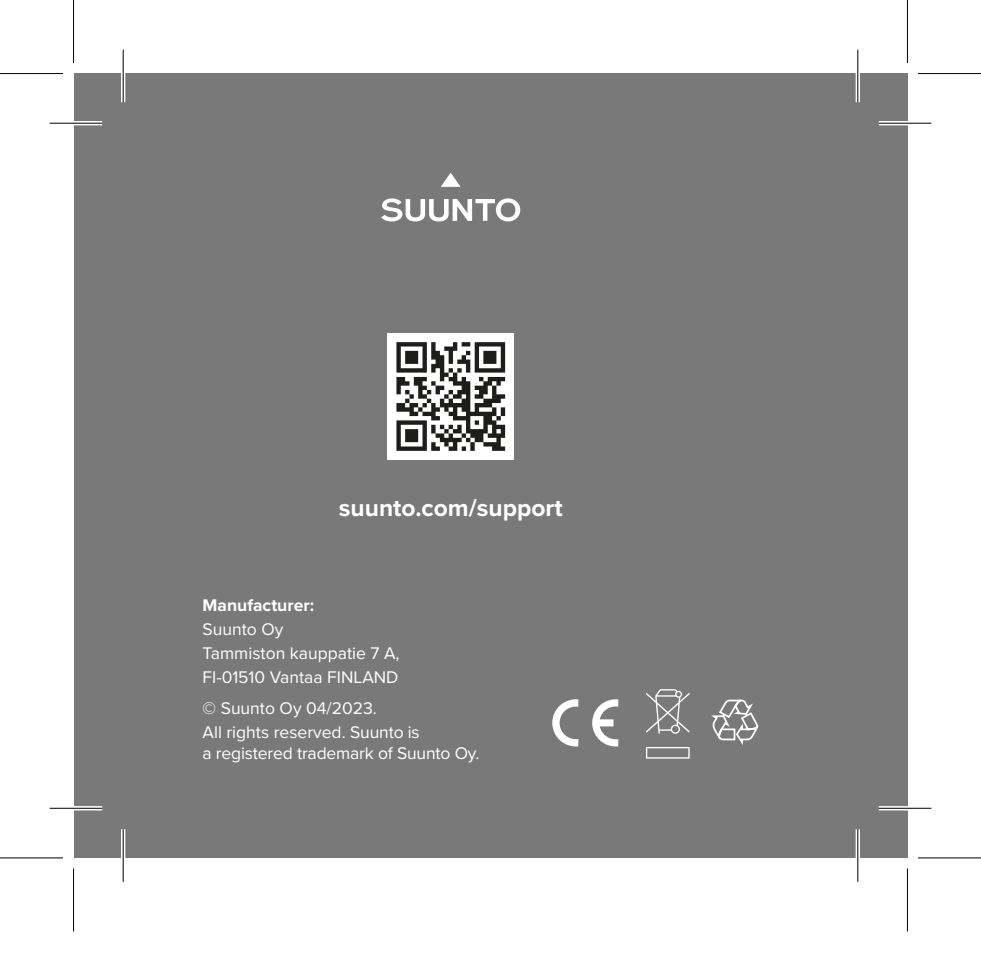
<style>
.page{position:relative;width:981px;height:963px;background:#fff}
.page>*{position:absolute;margin:0;border:0;box-sizing:border-box;transform-origin:0 0}
.Centered_regular_ko{font:700 24.5px "Proxima Nova";color:#fff}
.Paragraph_Style_2{font:17.5px/21px "Proxima Nova";color:#fff}
.Paragraph_Style_2-2{font:700 17.5px "Proxima Nova";color:#fff}
</style>
<div class="page">
<div style="left:74px;top:74px;width:833px;height:783px;background:#7a7979"></div>
<div style="left:388px;top:333px;width:126px;height:126px;background:#fff"></div>
<svg style="left:396px;top:342px;width:109px;height:109px"></svg>
<svg style="left:441px;top:173px;width:19px;height:14px"></svg>
<svg style="left:381px;top:198px;width:139px;height:23px"></svg>
<svg style="left:711px;top:699px;width:47px;height:46px"></svg>
<svg style="left:592px;top:699px;width:26px;height:48px"></svg>
<svg style="left:552px;top:699px;width:26px;height:48px"></svg>
<svg style="left:646px;top:747px;width:43px;height:11px"></svg>
<svg style="left:646px;top:689px;width:43px;height:44px"></svg>
<svg style="left:50px;top:121px;width:52px;height:4px"></svg>
<svg style="left:878px;top:121px;width:53px;height:4px"></svg>
<svg style="left:50px;top:806px;width:52px;height:4px"></svg>
<svg style="left:878px;top:805px;width:53px;height:5px"></svg>
<svg style="left:121px;top:50px;width:4px;height:52px"></svg>
<svg style="left:121px;top:829px;width:4px;height:52px"></svg>
<svg style="left:855px;top:50px;width:4px;height:52px"></svg>
<svg style="left:855px;top:829px;width:4px;height:52px"></svg>
<hr style="left:50px;top:123px;width:52px;height:1px;background:#000">
<hr style="left:878px;top:123px;width:53px;height:1px;background:#000">
<hr style="left:50px;top:807px;width:52px;height:1px;background:#000">
<hr style="left:878px;top:807px;width:53px;height:1px;background:#000">
<hr style="left:123px;top:50px;width:1px;height:52px;background:#000">
<hr style="left:123px;top:829px;width:1px;height:52px;background:#000">
<hr style="left:857px;top:50px;width:1px;height:52px;background:#000">
<hr style="left:857px;top:829px;width:1px;height:52px;background:#000">
<div style="left:0;top:71px;width:63px;height:5px;background:#f8f8f8"></div>
<div style="left:917px;top:71px;width:63px;height:5px;background:#f8f8f8"></div>
<svg style="left:0;top:858px;width:63px;height:1px"></svg>
<svg style="left:918px;top:858px;width:62px;height:1px"></svg>
<svg style="left:907px;top:0;width:1px;height:63px"></svg>
<svg style="left:907px;top:868px;width:1px;height:63px"></svg>
<hr style="left:0;top:73px;width:63px;height:1px;background:#000">
<hr style="left:917px;top:73px;width:63px;height:1px;background:#000">
<hr style="left:0;top:857px;width:63px;height:1px;background:#000">
<hr style="left:917px;top:857px;width:63px;height:1px;background:#000">
<hr style="left:73px;top:0;width:1px;height:63px;background:#000">
<hr style="left:73px;top:868px;width:1px;height:63px;background:#000">
<hr style="left:906px;top:0;width:1px;height:63px;background:#000">
<hr style="left:906px;top:868px;width:1px;height:63px;background:#000">
<p class="Centered_regular_ko" style="left:339px;top:493px;width:225px">suunto.com/support</p>
<p class="Paragraph_Style_2-2" style="left:202px;top:594px;width:113px">Manufacturer:</p>
<p class="Paragraph_Style_2" style="left:202px;top:618px;width:82px">Suunto Oy</p>
<p class="Paragraph_Style_2" style="left:202px;top:642px;width:198px">Tammiston kauppatie 7 A,</p>
<p class="Paragraph_Style_2" style="left:202px;top:666px;width:197px">FI-01510 Vantaa FINLAND</p>
<p class="Paragraph_Style_2" style="left:202px;top:697px;width:176px">© Suunto Oy 04/2023.</p>
<p class="Paragraph_Style_2" style="left:202px;top:721px;width:278px">All rights reserved. Suunto is<br>a registered trademark of Suunto Oy.</p>
</div>
